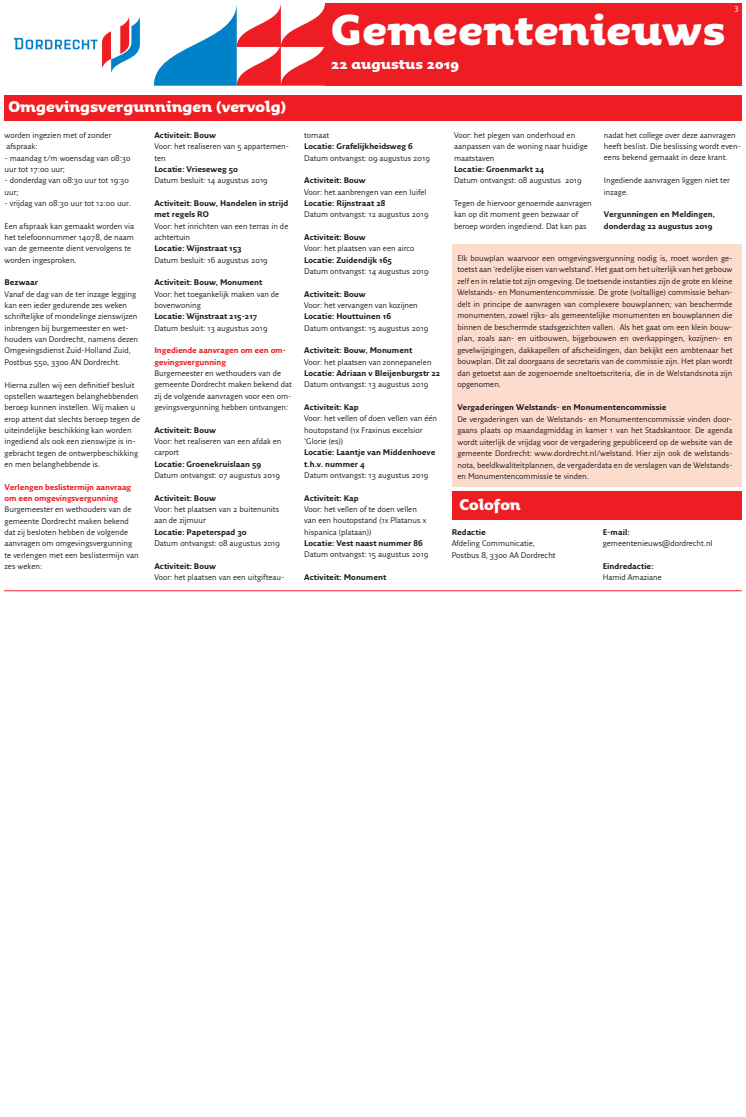
<style>
.page{position:relative;width:746px;height:1117px;background:#fff}
.page>*{position:absolute;margin:0;border:0;box-sizing:border-box;transform-origin:0 0}
.t1{font:900 42px "Fresco Inf Sans";letter-spacing:.01em;color:#fff}
.t2{font:900 15px "Fresco Inf Sans";color:#fff}
.t3{font:900 14px "Fresco Inf Sans";letter-spacing:.01em;color:#fff}
.t4{font:8px/11.3px "Fresco Sans";color:#231f20}
.t5{font:700 8px/11.3px "Fresco Sans";color:#231f20}
.t6{font:700 8px/11.3px "Fresco Sans";letter-spacing:-.01em;color:#ee1d23}
.t7{font:8px "Fresco Sans";color:#fff}
</style>
<div class="page">
<div style="left:325px;top:3px;width:416px;height:83px;background:#ee1d23"></div>
<svg style="left:154px;top:4px;width:171px;height:82px"></svg>
<svg style="left:14px;top:17px;width:126px;height:56px"></svg>
<div style="left:451px;top:245px;width:290px;height:242px;background:#fddcce"></div>
<div style="left:4px;top:95px;width:737px;height:25px;background:#ee1d23"></div>
<div style="left:452px;top:491px;width:289px;height:29px;background:#ee1d23"></div>
<hr style="left:4px;top:590px;width:737px;height:1px;background:#ee1d23">
<h2 class="t2" style="left:8px;top:98px;width:279px">Omgevingsvergunningen (vervolg)</h2>
<p class="t4" style="left:5px;top:129px;width:108px">worden ingezien met of zonder afspraak:</p>
<p class="t4" style="left:5px;top:152px;width:127px">- maandag t/m woensdag van 08:30 uur tot 17:00 uur;</p>
<p class="t4" style="left:5px;top:175px;width:126px">- donderdag van 08:30 uur tot 19:30 uur;</p>
<p class="t4" style="left:5px;top:197px;width:128px">- vrijdag van 08:30 uur tot 12:00 uur.</p>
<p class="t4" style="left:5px;top:220px;width:131px">Een afspraak kan gemaakt worden via het telefoonnummer 14078, de naam van de gemeente dient vervolgens te worden ingesproken.</p>
<p class="t5" style="left:5px;top:277px;width:35px">Bezwaar</p>
<p class="t4" style="left:5px;top:288px;width:135px">Vanaf de dag van de ter inzage legging kan een ieder gedurende zes weken schriftelijke of mondelinge zienswijzen inbrengen bij burgemeester en wet&shy;houders van Dordrecht, namens dezen Omgevingsdienst Zuid-Holland Zuid, Postbus 550, 3300 AN Dordrecht.</p>
<p class="t4" style="left:5px;top:379px;width:137px">Hierna zullen wij een definitief besluit opstellen waartegen belanghebbenden beroep kunnen instellen. Wij maken u erop attent dat slechts beroep tegen de uiteindelijke beschikking kan worden ingediend als ook een zienswijze is in&shy;gebracht tegen de ontwerpbeschikking en men belanghebbende is.</p>
<p class="t6" style="left:5px;top:481px;width:128px">Verlengen beslistermijn aanvraag om een omgevingsvergunning</p>
<p class="t4" style="left:5px;top:504px;width:136px">Burgemeester en wethouders van de gemeente Dordrecht maken bekend dat zij besloten hebben de volgende aanvragen om omgevingsvergunning te verlengen met een beslistermijn van zes weken:</p>
<p class="t5" style="left:154px;top:129px;width:63px">Activiteit: Bouw</p>
<p class="t4" style="left:154px;top:141px;width:136px">Voor: het realiseren van 5 appartemen&shy;ten</p>
<p class="t5" style="left:154px;top:163px;width:85px">Locatie: Vrieseweg 50</p>
<p class="t4" style="left:154px;top:175px;width:115px">Datum besluit: 14 augustus 2019</p>
<p class="t5" style="left:154px;top:197px;width:135px">Activiteit: Bouw, Handelen in strijd met regels RO</p>
<p class="t4" style="left:154px;top:220px;width:135px">Voor: het inrichten van een terras in de achtertuin</p>
<p class="t5" style="left:154px;top:243px;width:89px">Locatie: Wijnstraat 153</p>
<p class="t4" style="left:154px;top:254px;width:115px">Datum besluit: 16 augustus 2019</p>
<p class="t5" style="left:154px;top:277px;width:110px">Activiteit: Bouw, Monument</p>
<p class="t4" style="left:154px;top:288px;width:126px">Voor: het toegankelijk maken van de bovenwoning</p>
<p class="t5" style="left:154px;top:311px;width:104px">Locatie: Wijnstraat 215-217</p>
<p class="t4" style="left:154px;top:322px;width:115px">Datum besluit: 13 augustus 2019</p>
<p class="t6" style="left:154px;top:345px;width:133px">Ingediende aanvragen om een om&shy;gevingsvergunning</p>
<p class="t4" style="left:154px;top:367px;width:139px">Burgemeester en wethouders van de gemeente Dordrecht maken bekend dat zij de volgende aanvragen voor een om&shy;gevingsvergunning hebben ontvangen:</p>
<p class="t5" style="left:154px;top:424px;width:63px">Activiteit: Bouw</p>
<p class="t4" style="left:154px;top:435px;width:129px">Voor: het realiseren van een afdak en carport</p>
<p class="t5" style="left:154px;top:458px;width:108px">Locatie: Groenekruislaan 59</p>
<p class="t4" style="left:154px;top:469px;width:127px">Datum ontvangst: 07 augustus 2019</p>
<p class="t5" style="left:154px;top:492px;width:63px">Activiteit: Bouw</p>
<p class="t4" style="left:154px;top:503px;width:126px">Voor: het plaatsen van 2 buitenunits aan de zijmuur</p>
<p class="t5" style="left:154px;top:526px;width:94px">Locatie: Papeterspad 30</p>
<p class="t4" style="left:154px;top:538px;width:127px">Datum ontvangst: 08 augustus 2019</p>
<p class="t5" style="left:154px;top:560px;width:63px">Activiteit: Bouw</p>
<p class="t4" style="left:154px;top:572px;width:131px">Voor: het plaatsen van een uitgifteau-</p>
<h1 class="t1" style="left:331px;top:4px;width:395px">Gemeentenieuws</h1>
<h3 class="t3" style="left:331px;top:55px;width:129px">22 augustus 2019</h3>
<p class="t7" style="left:734px;top:3px;width:6px">3</p>
<p class="t4" style="left:304px;top:129px;width:26px">tomaat</p>
<p class="t5" style="left:304px;top:141px;width:110px">Locatie: Grafelijkheidsweg 6</p>
<p class="t4" style="left:304px;top:152px;width:127px">Datum ontvangst: 09 augustus 2019</p>
<p class="t5" style="left:304px;top:175px;width:63px">Activiteit: Bouw</p>
<p class="t4" style="left:304px;top:186px;width:124px">Voor: het aanbrengen van een luifel</p>
<p class="t5" style="left:304px;top:197px;width:83px">Locatie: Rijnstraat 28</p>
<p class="t4" style="left:304px;top:209px;width:126px">Datum ontvangst: 12 augustus 2019</p>
<p class="t5" style="left:304px;top:231px;width:63px">Activiteit: Bouw</p>
<p class="t4" style="left:304px;top:243px;width:112px">Voor: het plaatsen van een airco</p>
<p class="t5" style="left:304px;top:254px;width:89px">Locatie: Zuidendijk 165</p>
<p class="t4" style="left:304px;top:265px;width:126px">Datum ontvangst: 14 augustus 2019</p>
<p class="t5" style="left:304px;top:288px;width:63px">Activiteit: Bouw</p>
<p class="t4" style="left:304px;top:299px;width:115px">Voor: het vervangen van kozijnen</p>
<p class="t5" style="left:304px;top:311px;width:88px">Locatie: Houttuinen 16</p>
<p class="t4" style="left:304px;top:322px;width:126px">Datum ontvangst: 15 augustus 2019</p>
<p class="t5" style="left:304px;top:345px;width:110px">Activiteit: Bouw, Monument</p>
<p class="t4" style="left:304px;top:356px;width:129px">Voor: het plaatsen van zonnepanelen</p>
<p class="t5" style="left:304px;top:367px;width:138px">Locatie: Adriaan v Bleijenburgstr 22</p>
<p class="t4" style="left:304px;top:379px;width:126px">Datum ontvangst: 13 augustus 2019</p>
<p class="t5" style="left:304px;top:401px;width:56px">Activiteit: Kap</p>
<p class="t4" style="left:304px;top:413px;width:134px">Voor: het vellen of doen vellen van één houtopstand (1x Fraxinus excelsior ‘Glorie (es))</p>
<p class="t5" style="left:304px;top:447px;width:133px">Locatie: Laantje van Middenhoeve t.h.v. nummer 4</p>
<p class="t4" style="left:304px;top:469px;width:126px">Datum ontvangst: 13 augustus 2019</p>
<p class="t5" style="left:304px;top:492px;width:56px">Activiteit: Kap</p>
<p class="t4" style="left:304px;top:503px;width:124px">Voor: het vellen of te doen vellen van een houtopstand (1x Platanus x hispanica (plataan))</p>
<p class="t5" style="left:304px;top:537px;width:120px">Locatie: Vest naast nummer 86</p>
<p class="t4" style="left:304px;top:549px;width:126px">Datum ontvangst: 15 augustus 2019</p>
<p class="t5" style="left:304px;top:571px;width:84px">Activiteit: Monument</p>
<p class="t4" style="left:454px;top:129px;width:135px">Voor: het plegen van onderhoud en aanpassen van de woning naar huidige maatstaven</p>
<p class="t5" style="left:454px;top:163px;width:91px">Locatie: Groenmarkt 24</p>
<p class="t4" style="left:454px;top:175px;width:129px">Datum ontvangst: 08 augustus 2019</p>
<p class="t4" style="left:454px;top:197px;width:139px">Tegen de hiervoor genoemde aanvragen kan op dit moment geen bezwaar of beroep worden ingediend. Dat kan pas</p>
<p class="t4" style="left:604px;top:129px;width:138px">nadat het college over deze aanvragen heeft beslist. Die beslissing wordt even&shy;eens bekend gemaakt in deze krant.</p>
<p class="t4" style="left:604px;top:175px;width:127px">Ingediende aanvragen liggen niet ter inzage.</p>
<p class="t5" style="left:604px;top:208px;width:113px">Vergunningen en Meldingen, donderdag 22 augustus 2019</p>
<p class="t4" style="left:457px;top:252px;width:276px;text-align:justify">Elk bouwplan waarvoor een omgevingsvergunning nodig is, moet worden ge&shy;toetst aan ‘redelijke eisen van welstand’. Het gaat om het uiterlijk van het gebouw zelf en in relatie tot zijn omgeving. De toetsende instanties zijn de grote en kleine Welstands- en Monumentencommissie. De grote (voltallige) commissie behan&shy;delt in principe de aanvragen van complexere bouwplannen; van beschermde monumenten, zowel rijks- als gemeentelijke monumenten en bouwplannen die binnen de beschermde stadsgezichten vallen. Als het gaat om een klein bouw&shy;plan, zoals aan- en uitbouwen, bijgebouwen en overkappingen, kozijnen- en gevelwijzigingen, dakkapellen of afscheidingen, dan bekijkt een ambtenaar het bouwplan. Dit zal doorgaans de secretaris van de commissie zijn. Het plan wordt dan getoetst aan de zogenoemde sneltoetscriteria, die in de Welstandsnota zijn opgenomen.</p>
<p class="t5" style="left:457px;top:401px;width:210px">Vergaderingen Welstands- en Monumentencommissie</p>
<p class="t4" style="left:457px;top:413px;width:276px;text-align:justify">De vergaderingen van de Welstands- en Monumentencommissie vinden door&shy;gaans plaats op maandagmiddag in kamer 1 van het Stadskantoor. De agenda wordt uiterlijk de vrijdag voor de vergadering gepubliceerd op de website van de gemeente Dordrecht: www.dordrecht.nl/welstand. Hier zijn ook de welstands&shy;nota, beeldkwaliteitplannen, de vergaderdata en de verslagen van de Welstands&shy;en Monumentencommissie te vinden.</p>
<h2 class="t2" style="left:459px;top:495px;width:63px">Colofon</h2>
<p class="t5" style="left:451px;top:526px;width:35px">Redactie</p>
<p class="t4" style="left:451px;top:538px;width:105px">Afdeling Communicatie,<br>Postbus 8, 3300 AA Dordrecht</p>
<p class="t5" style="left:602px;top:526px;width:28px">E-mail:</p>
<p class="t4" style="left:602px;top:538px;width:111px">gemeentenieuws@dordrecht.nl</p>
<p class="t5" style="left:602px;top:560px;width:52px">Eindredactie:</p>
<p class="t4" style="left:602px;top:572px;width:61px">Hamid Amaziane</p>
</div>
